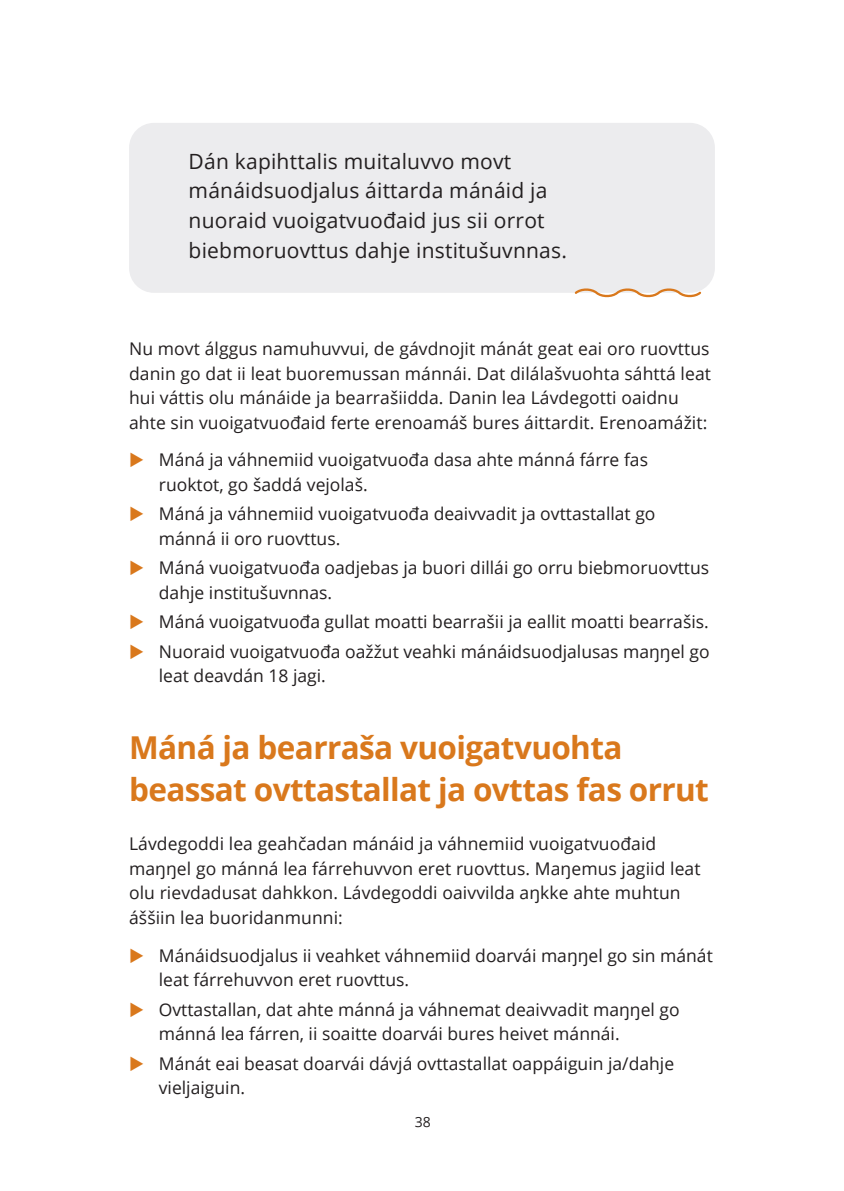
<style>
.page{position:relative;width:844px;height:1191px;background:#fff}
.page>*{position:absolute;margin:0;border:0;box-sizing:border-box;transform-origin:0 0}
.UnOverskrift_2{font:700 31.5px/42px "Open Sans";letter-spacing:-.02em;color:#d9781c}
.Normal-Ingress{font:21px/29.8px "Open Sans";letter-spacing:.01em;color:#231f20}
.t1{font:17.5px/24.5px "Open Sans";color:#231f20}
.t2{font:14px "Open Sans";color:#231f20}
</style>
<div class="page">
<hr style="left:843px;top:0;width:1px;height:1191px;background:#fdfbef">
<div style="left:129px;top:123px;width:585px;height:170px;background:#ececee;border-radius:25px"></div>
<svg style="left:574px;top:288px;width:128px;height:10px"></svg>
<p class="Normal-Ingress" style="left:189px;top:146px;width:380px">Dán kapihttalis muitaluvvo movt mánáidsuodjalus áittarda mánáid ja nuoraid vuoigatvuođaid jus sii orrot biebmoruovttus dahje institušuvnnas.</p>
<p class="t1" style="left:129px;top:336px;width:583px">Nu movt álggus namuhuvvui, de gávdnojit mánát geat eai oro ruovttus danin go dat ii leat buoremussan mánnái. Dat dilálašvuohta sáhttá leat hui váttis olu mánáide ja bearrašiidda. Danin lea Lávdegotti oaidnu ahte sin vuoigatvuođaid ferte erenoamáš bures áittardit. Erenoamážit:</p>
<p class="t1" style="left:159px;top:447px;width:490px">Máná ja váhnemiid vuoigatvuođa dasa ahte mánná fárre fas ruoktot, go šaddá vejolaš.</p>
<p class="t1" style="left:159px;top:501px;width:498px">Máná ja váhnemiid vuoigatvuođa deaivvadit ja ovttastallat go mánná ii oro ruovttus.</p>
<p class="t1" style="left:159px;top:555px;width:551px">Máná vuoigatvuođa oadjebas ja buori dillái go orru biebmoruovttus dahje institušuvnnas.</p>
<p class="t1" style="left:159px;top:609px;width:551px">Máná vuoigatvuođa gullat moatti bearrašii ja eallit moatti bearrašis.</p>
<p class="t1" style="left:159px;top:638px;width:552px">Nuoraid vuoigatvuođa oažžut veahki mánáidsuodjalusas maŋŋel go leat deavdán 18 jagi.</p>
<h3 class="UnOverskrift_2" style="left:129px;top:726px;width:581px">Máná ja bearraša vuoigatvuohta beassat ovttastallat ja ovttas fas orrut</h3>
<p class="t1" style="left:129px;top:831px;width:573px">Lávdegoddi lea geahčadan mánáid ja váhnemiid vuoigatvuođaid maŋŋel go mánná lea fárrehuvvon eret ruovttus. Maŋemus jagiid leat olu rievdadusat dahkkon. Lávdegoddi oaivvilda aŋkke ahte muhtun áššiin lea buoridanmunni:</p>
<p class="t1" style="left:159px;top:942px;width:555px">Mánáidsuodjalus ii veahket váhnemiid doarvái maŋŋel go sin mánát leat fárrehuvvon eret ruovttus.</p>
<p class="t1" style="left:159px;top:996px;width:522px">Ovttastallan, dat ahte mánná ja váhnemat deaivvadit maŋŋel go mánná lea fárren, ii soaitte doarvái bures heivet mánnái.</p>
<p class="t1" style="left:159px;top:1050px;width:516px">Mánát eai beasat doarvái dávjá ovttastallat oappáiguin ja/dahje vieljaiguin.</p>
<p class="t2" style="left:414px;top:1112px;width:18px">38</p>
</div>
